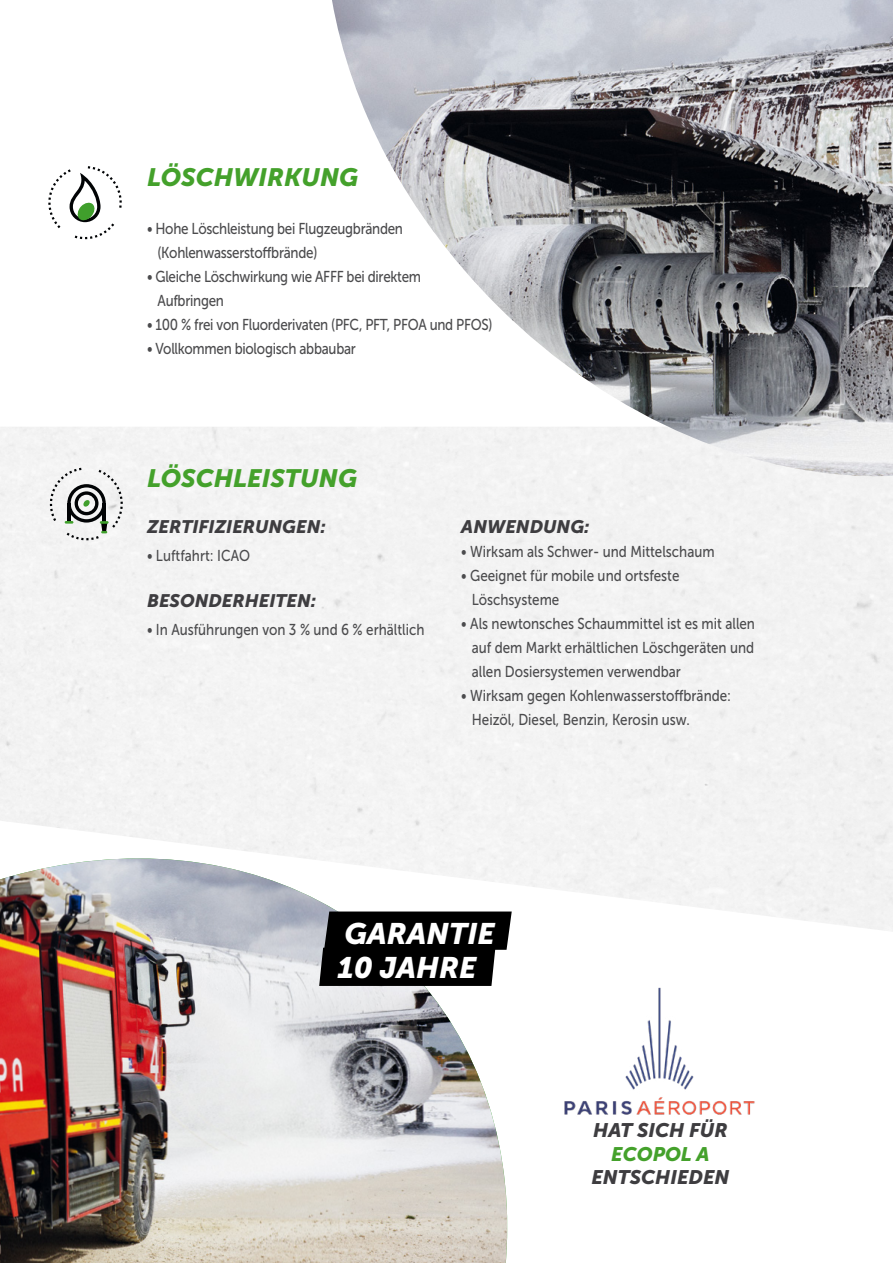
<style>
.page{position:relative;width:893px;height:1263px;background:#fff}
.page>*{position:absolute;margin:0;border:0;box-sizing:border-box;transform-origin:0 0}
.t1{font:italic 29.55px/33.5px "Museo Sans 900";color:#fff}
.t2{font:italic 24.9px "Museo Sans 900";color:#44a12b}
.t3{font:italic 19.5px "Museo Sans 900";color:#3e3d40}
.t4{font:italic 19.5px "Museo Sans 900";color:#44a12b}
.t5{font:italic 18px "Museo Sans 900";color:#3e3d40}
.t6{font:15.75px/24px "Museo Sans 500";color:#4b4b4d;scale:.85 1}
.t7{font:15.75px/24px "Museo Sans 500";letter-spacing:-.02em;color:#4b4b4d;scale:.85 1}
</style>
<div class="page">
<img style="left:332px;top:41px;width:561px;height:440px">
<svg style="left:332px;top:0;width:561px;height:41px;background:#c6c9d3"></svg>
<svg style="left:0;top:802px;width:563px;height:89px;fill:#f4f4f4"></svg>
<img style="left:0;top:858px;width:514px;height:405px">
<svg style="left:50px;top:468px;width:73px;height:72px"></svg>
<svg style="left:319px;top:911px;width:193px;height:75px;background:#141414"></svg>
<svg style="left:48px;top:166px;width:74px;height:73px"></svg>
<img style="left:564px;top:987px;width:191px;height:128px">
<h2 class="t2" style="left:147px;top:163px;width:213px">LÖSCHWIRKUNG</h2>
<p class="t7" style="left:158px;top:217px;width:290px;text-indent:-10px">• Hohe Löschleistung bei Flugzeugbränden (Kohlenwasserstoffbrände)</p>
<p class="t7" style="left:158px;top:265px;width:312px;text-indent:-10px">• Gleiche Löschwirkung wie AFFF bei direktem<br>Aufbringen</p>
<p class="t7" style="left:147px;top:313px;width:408px">• 100 % frei von Fluorderivaten (PFC, PFT, PFOA und PFOS)</p>
<p class="t7" style="left:147px;top:337px;width:247px">• Vollkommen biologisch abbaubar</p>
<h2 class="t2" style="left:147px;top:464px;width:212px">LÖSCHLEISTUNG</h2>
<p class="t5" style="left:147px;top:516px;width:180px">ZERTIFIZIERUNGEN:</p>
<p class="t6" style="left:147px;top:544px;width:123px">• Luftfahrt: ICAO</p>
<p class="t5" style="left:147px;top:590px;width:171px">BESONDERHEITEN:</p>
<p class="t6" style="left:147px;top:618px;width:328px">• In Ausführungen von 3 % und 6 % erhältlich</p>
<p class="t5" style="left:461px;top:516px;width:130px">ANWENDUNG:</p>
<p class="t6" style="left:461px;top:540px;width:300px">• Wirksam als Schwer- und Mittelschaum</p>
<p class="t6" style="left:472px;top:564px;width:246px;text-indent:-10px">• Geeignet für mobile und ortsfeste<br>Löschsysteme</p>
<p class="t6" style="left:472px;top:612px;width:335px;text-align:justify;text-indent:-10px">• Als newtonsches Schaummittel ist es mit allen auf dem Markt erhältlichen Löschgeräten und allen Dosiersystemen verwendbar</p>
<p class="t6" style="left:472px;top:684px;width:307px;text-indent:-10px">• Wirksam gegen Kohlenwasserstoffbrände:<br>Heizöl, Diesel, Benzin, Kerosin usw.</p>
<h1 class="t1" style="left:337px;top:917px;width:159px">GARANTIE<br>10 JAHRE</h1>
<p class="t3" style="left:593px;top:1119px;width:136px">HAT SICH FÜR</p>
<p class="t4" style="left:611px;top:1143px;width:100px">ECOPOL A</p>
<p class="t3" style="left:591px;top:1166px;width:140px">ENTSCHIEDEN</p>
</div>
